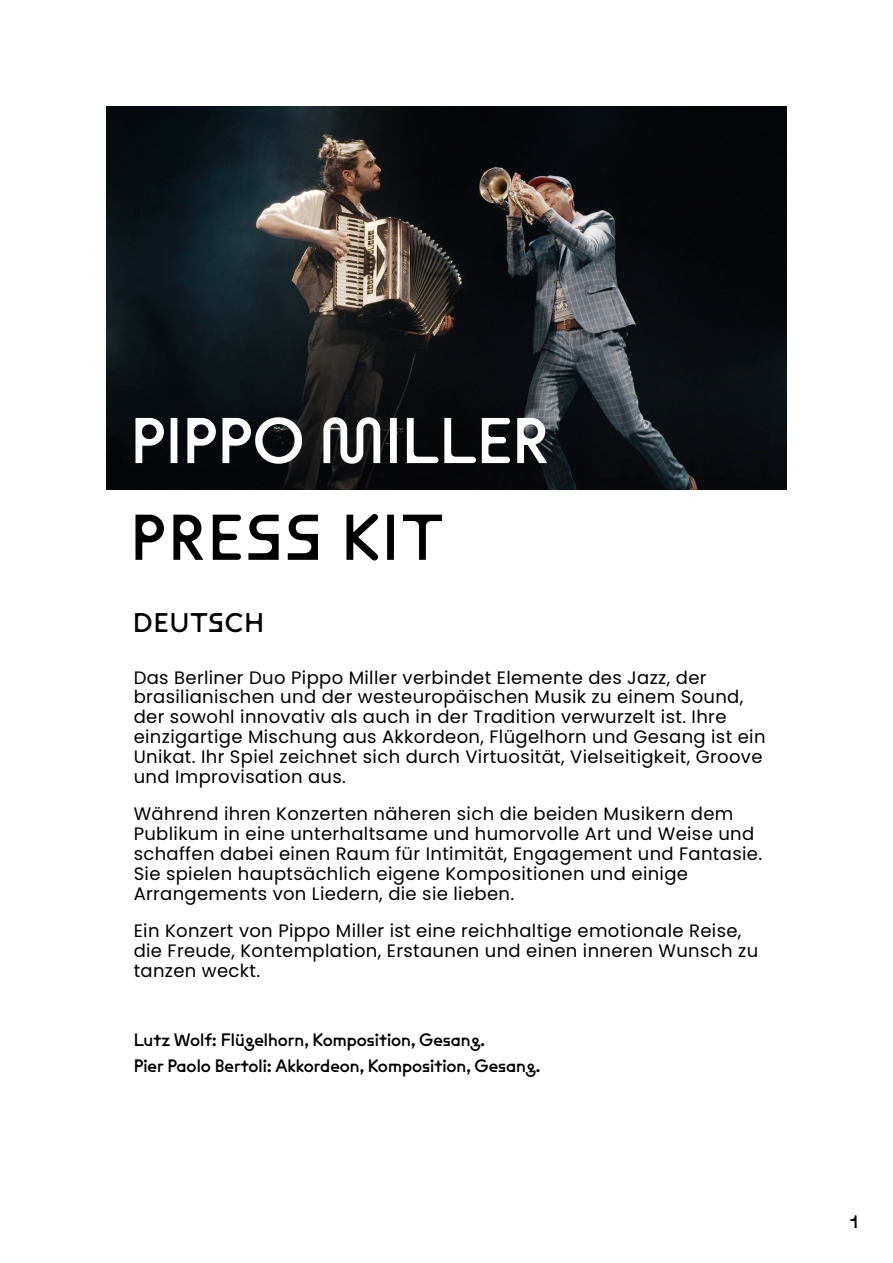
<style>
.page{position:relative;width:893px;height:1263px;background:#fff}
.page>*{position:absolute;margin:0;border:0;box-sizing:border-box;transform-origin:0 0}
.t1{font:64.5px "Edu Maxi Round Variable";color:#fff}
.t2{font:64.5px "Edu Maxi Round Variable";letter-spacing:.045em;color:#000}
.t3{font:27px "Edu Maxi Round Variable";letter-spacing:.045em;color:#000}
.t4{font:18px/19.8px "Poppins";letter-spacing:.02em;color:#000}
.t5{font:18px/25.5px "Edu Maxi Round Variable";color:#000}
</style>
<div class="page">
<img style="left:106px;top:106px;width:681px;height:383px">
<h1 class="t1" style="left:130px;top:414px;width:420px">PIPPO MILLER</h1>
<h1 class="t2" style="left:130px;top:511px;width:314px">PRESS KIT</h1>
<h2 class="t3" style="left:133px;top:611px;width:132px">DEUTSCH</h2>
<p class="t4" style="left:134px;top:667px;width:633px">Das Berliner Duo Pippo Miller verbindet Elemente des Jazz, der brasilianischen und der westeuropäischen Musik zu einem Sound, der sowohl innovativ als auch in der Tradition verwurzelt ist. Ihre einzigartige Mischung aus Akkordeon, Flügelhorn und Gesang ist ein Unikat. Ihr Spiel zeichnet sich durch Virtuosität, Vielseitigkeit, Groove und Improvisation aus.</p>
<p class="t4" style="left:134px;top:804px;width:630px">Während ihren Konzerten näheren sich die beiden Musikern dem Publikum in eine unterhaltsame und humorvolle Art und Weise und schaffen dabei einen Raum für Intimität, Engagement und Fantasie.<br>Sie spielen hauptsächlich eigene Kompositionen und einige Arrangements von Liedern, die sie lieben.</p>
<p class="t4" style="left:134px;top:921px;width:626px">Ein Konzert von Pippo Miller ist eine reichhaltige emotionale Reise, die Freude, Kontemplation, Erstaunen und einen inneren Wunsch zu tanzen weckt.</p>
<p class="t5" style="left:134px;top:1029px;width:408px">Lutz Wolf: Flügelhorn, Komposition, Gesang.<br>Pier Paolo Bertoli: Akkordeon, Komposition, Gesang.</p>
<p class="t5" style="left:850px;top:1211px;width:9px">1</p>
</div>
